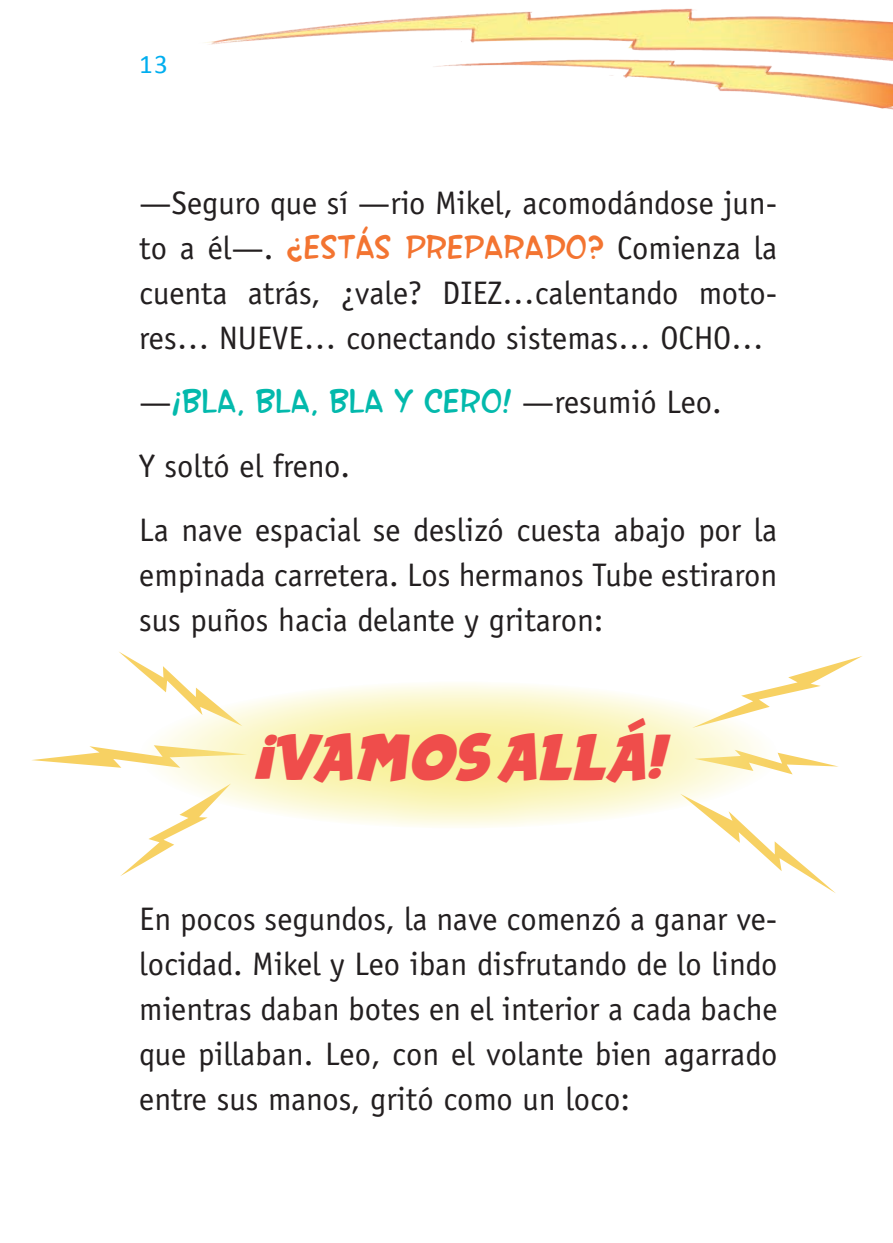
<style>
.page{position:relative;width:893px;height:1243px;background:#fff}
.page>*{position:absolute;margin:0;border:0;box-sizing:border-box;transform-origin:0 0}
.t1{font:36px "SF Wonder Comic";color:#03b9ac}
.t2{font:36px "Heroes Legend";color:#ef4d4b}
.t3{font:32.62px/45px "Officina Sans Std";color:#231f20;text-align:justify}
.t4{font:27px "Calibri";color:#00aeef}
.s1{font-family:"SF Wonder Comic";font-size:36px;color:#f37431}
.s2{font-family:"Officina Sans Std";font-size:32.62px;color:#231f20}
</style>
<div class="page">
<img style="left:205px;top:8px;width:688px;height:102px">
<svg style="left:32px;top:746px;width:109px;height:22px"></svg>
<svg style="left:693px;top:803px;width:143px;height:90px"></svg>
<svg style="left:724px;top:656px;width:138px;height:61px"></svg>
<svg style="left:120px;top:799px;width:94px;height:77px"></svg>
<svg style="left:119px;top:652px;width:99px;height:60px"></svg>
<svg style="left:772px;top:752px;width:66px;height:22px"></svg>
<svg style="left:139px;top:681px;width:639px;height:147px;background:#faf6c5"></svg>
<p class="t4" style="left:139px;top:48px;width:30px">13</p>
<p class="t3" style="left:139px;top:180px;width:639px">—Seguro que sí —rio Mikel, acomodándose jun&shy;to a él—. <span class="s1">¿ESTÁS PREPARADO?</span> Comienza la cuenta atrás, ¿vale? DIEZ…calentando moto&shy;res… NUEVE… conectando sistemas… OCHO…</p>
<p class="t1" style="left:139px;top:378px;width:584px"><span class="s2">—</span>¡BLA, BLA, BLA Y CERO! <span class="s2">—resumió Leo.</span></p>
<p class="t3" style="left:139px;top:434px;width:639px;line-height:64.1px">Y soltó el freno.<br>La nave espacial se deslizó cuesta abajo por la</p>
<p class="t3" style="left:139px;top:553px;width:639px">empinada carretera. Los hermanos Tube estiraron sus puños hacia delante y gritaron:</p>
<p class="t2" style="left:253px;top:743px;width:411px">¡VAMOS ALLÁ!</p>
<p class="t3" style="left:139px;top:897px;width:639px">En pocos segundos, la nave comenzó a ganar ve&shy;locidad. Mikel y Leo iban disfrutando de lo lindo mientras daban botes en el interior a cada bache que pillaban. Leo, con el volante bien agarrado entre sus manos, gritó como un loco:</p>
</div>
